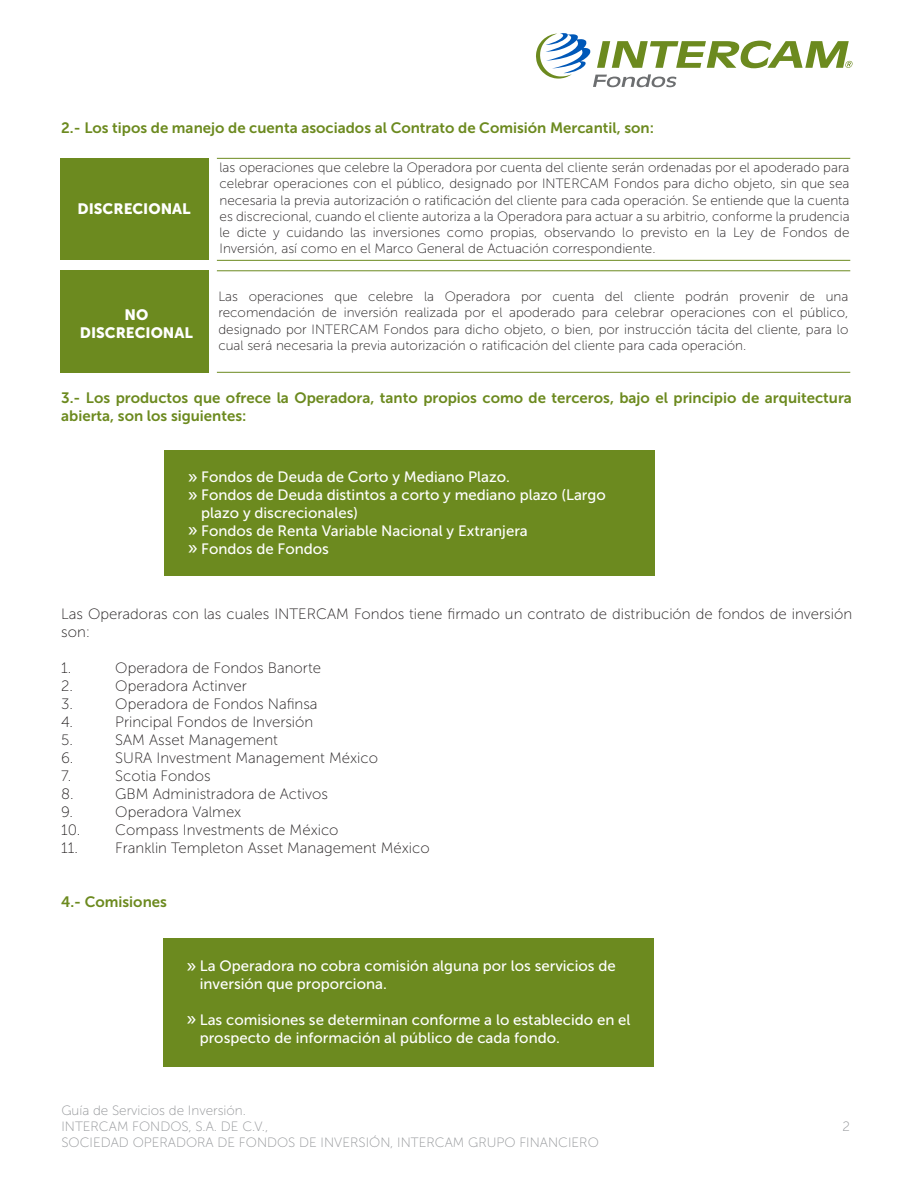
<style>
.page{position:relative;width:918px;height:1188px;background:#fff}
.page>*{position:absolute;margin:0;border:0;box-sizing:border-box;transform-origin:0 0}
.t1{font:18px/18px "Museo Sans 500";color:#fff}
.t2{font:15px/18px "Museo Sans 100";color:#231f20}
.t3{font:15px/18px "Museo Sans 500";color:#fff}
.t4{font:15px/18px "Museo Sans 700";color:#6c8a1f}
.t5{font:15px/18px "Museo Sans 900";color:#fff;text-align:center}
.t6{font:13.5px/16.2px "Museo Sans 100";color:#231f20;text-align:justify}
.t7{font:13.5px/16.2px "Museo Sans 100";color:#939598}
</style>
<div class="page">
<svg style="left:536px;top:33px;width:317px;height:54px"></svg>
<div style="left:60px;top:159px;width:149px;height:101px;background:#6c8a1f"></div>
<div style="left:60px;top:271px;width:149px;height:102px;background:#6c8a1f"></div>
<hr style="left:217px;top:158px;width:633px;height:1px;background:#6c8a1f">
<hr style="left:217px;top:260px;width:633px;height:1px;background:#6c8a1f">
<hr style="left:217px;top:270px;width:633px;height:1px;background:#6c8a1f">
<hr style="left:217px;top:372px;width:633px;height:1px;background:#6c8a1f">
<div style="left:164px;top:450px;width:491px;height:126px;background:#6c8a1f"></div>
<div style="left:163px;top:939px;width:490px;height:128px;background:#6c8a1f"></div>
<p class="t4" style="left:61px;top:118px;width:594px">2.- Los tipos de manejo de cuenta asociados al Contrato de Comisión Mercantil, son:</p>
<p class="t5" style="left:78px;top:200px;width:115px">DISCRECIONAL</p>
<p class="t5" style="left:80px;top:306px;width:115px">NO<br>DISCRECIONAL</p>
<p class="t6" style="left:220px;top:160px;width:632px">las operaciones que celebre la Operadora por cuenta del cliente serán ordenadas por el apoderado para celebrar operaciones con el público, designado por INTERCAM Fondos para dicho objeto, sin que sea necesaria la previa autorización o ratificación del cliente para cada operación. Se entiende que la cuenta es discrecional, cuando el cliente autoriza a la Operadora para actuar a su arbitrio, conforme la prudencia le dicte y cuidando las inversiones como propias, observando lo previsto en la Ley de Fondos de Inversión, así como en el Marco General de Actuación correspondiente.</p>
<p class="t6" style="left:218px;top:289px;width:632px">Las operaciones que celebre la Operadora por cuenta del cliente podrán provenir de una recomendación de inversión realizada por el apoderado para celebrar operaciones con el público, designado por INTERCAM Fondos para dicho objeto, o bien, por instrucción tácita del cliente, para lo cual será necesaria la previa autorización o ratificación del cliente para cada operación.</p>
<p class="t4" style="left:61px;top:388px;width:792px">3.- Los productos que ofrece la Operadora, tanto propios como de terceros, bajo el principio de arquitectura abierta, son los siguientes:</p>
<p class="t3" style="left:201px;top:468px;width:406px">Fondos de Deuda de Corto y Mediano Plazo.<br>Fondos de Deuda distintos a corto y mediano plazo (Largo plazo y discrecionales)<br>Fondos de Renta Variable Nacional y Extranjera<br>Fondos de Fondos</p>
<h1 class="t1" style="left:188px;top:469px;width:12px">» »</h1>
<h1 class="t1" style="left:188px;top:522px;width:12px">» »</h1>
<p class="t2" style="left:61px;top:605px;width:792px">Las Operadoras con las cuales INTERCAM Fondos tiene firmado un contrato de distribución de fondos de inversión son:</p>
<p class="t2" style="left:61px;top:659px;width:12px">1.</p>
<p class="t2" style="left:115px;top:659px;width:207px">Operadora de Fondos Banorte</p>
<p class="t2" style="left:61px;top:677px;width:13px">2.</p>
<p class="t2" style="left:115px;top:677px;width:133px">Operadora Actinver</p>
<p class="t2" style="left:61px;top:695px;width:13px">3.</p>
<p class="t2" style="left:115px;top:695px;width:204px">Operadora de Fondos Nafinsa</p>
<p class="t2" style="left:61px;top:713px;width:13px">4.</p>
<p class="t2" style="left:115px;top:713px;width:200px">Principal Fondos de Inversión</p>
<p class="t2" style="left:61px;top:731px;width:13px">5.</p>
<p class="t2" style="left:115px;top:731px;width:164px">SAM Asset Management</p>
<p class="t2" style="left:61px;top:749px;width:14px">6.</p>
<p class="t2" style="left:115px;top:749px;width:264px">SURA Investment Management México</p>
<p class="t2" style="left:61px;top:767px;width:12px">7.</p>
<p class="t2" style="left:115px;top:767px;width:97px">Scotia Fondos</p>
<p class="t2" style="left:61px;top:785px;width:14px">8.</p>
<p class="t2" style="left:115px;top:785px;width:214px">GBM Administradora de Activos</p>
<p class="t2" style="left:61px;top:803px;width:13px">9.</p>
<p class="t2" style="left:115px;top:803px;width:128px">Operadora Valmex</p>
<p class="t2" style="left:61px;top:821px;width:279px">10. Compass Investments de México<br>11.</p>
<p class="t2" style="left:115px;top:839px;width:316px">Franklin Templeton Asset Management México</p>
<p class="t4" style="left:61px;top:892px;width:107px">4.- Comisiones</p>
<p class="t3" style="left:200px;top:956px;width:418px">La Operadora no cobra comisión alguna por los servicios de inversión que proporciona.</p>
<p class="t3" style="left:200px;top:1010px;width:432px">Las comisiones se determinan conforme a lo establecido en el prospecto de información al público de cada fondo.</p>
<h1 class="t1" style="left:186px;top:958px;width:12px">»</h1>
<h1 class="t1" style="left:186px;top:1011px;width:12px">»</h1>
<p class="t7" style="left:61px;top:1102px;width:539px">Guía de Servicios de Inversión.<br>INTERCAM FONDOS, S.A. DE C.V.,<br>SOCIEDAD OPERADORA DE FONDOS DE INVERSIÓN, INTERCAM GRUPO FINANCIERO</p>
<p class="t7" style="left:843px;top:1119px;width:9px">2</p>
</div>
